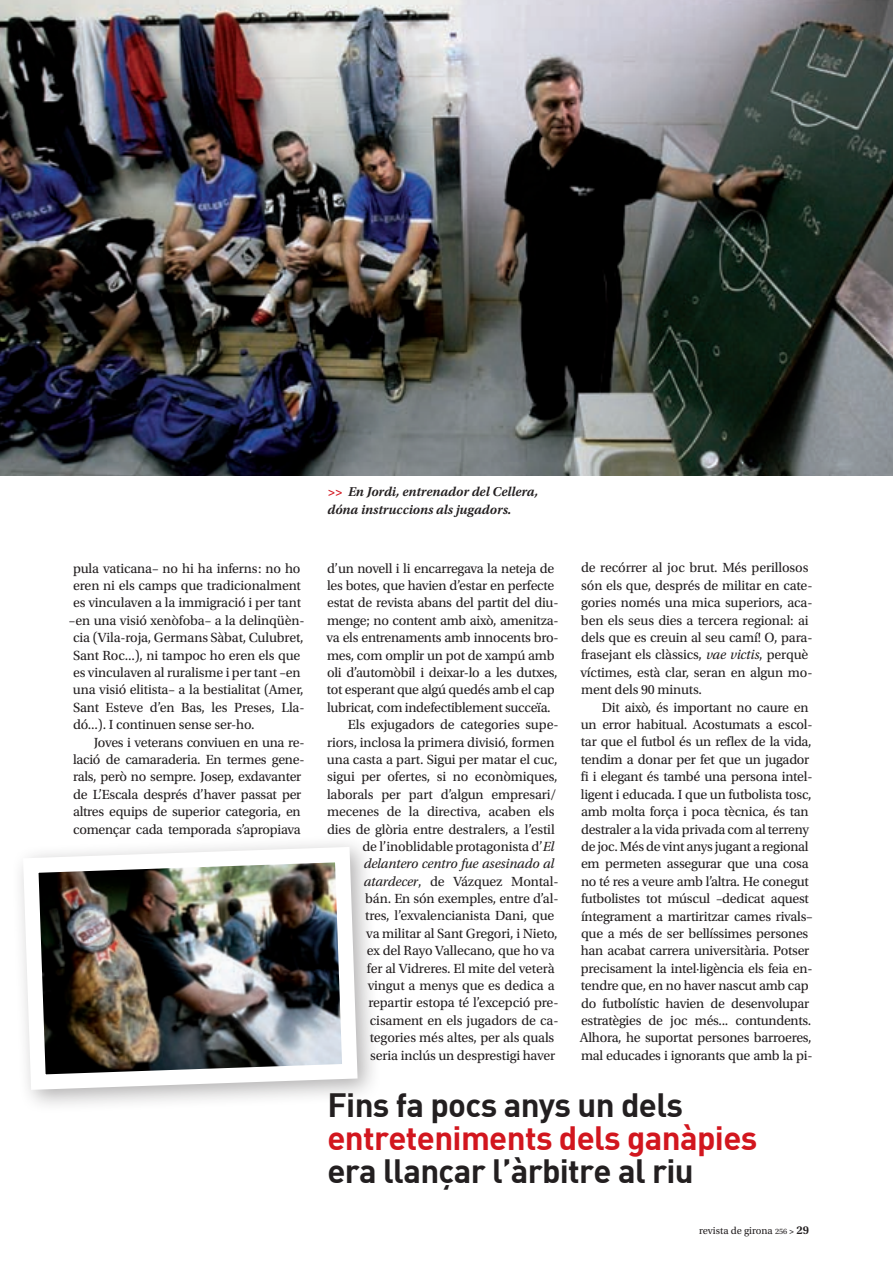
<style>
.page{position:relative;width:893px;height:1275px;background:#fff}
.page>*{position:absolute;margin:0;border:0;box-sizing:border-box;transform-origin:0 0}
.Reportatge_destacat{font:33px "DIN Bold";letter-spacing:-.02em;color:#231f20}
.Reportatge_destacat-2{font:33px "DIN Bold";letter-spacing:-.02em;color:#d2161e}
.t1{font:13.95px/17.4px "Utopia Std";letter-spacing:-.02em;color:#231f20}
.Secccions_Peus{font:italic 600 13.5px "Utopia Std";color:#231f20}
.t2{font:10.5px "Utopia Std";color:#231f20}
.s1{color:#d2161e}
.s2{font-style:italic}
.s3{font-size:8.25px}
.s4{font-weight:600;font-size:9px}
.s5{font-weight:600;font-size:12px}
</style>
<div class="page">
<img style="left:0;top:0;width:892px;height:475px">
<div style="left:9px;top:833px;width:371px;height:279px;background:#231f20;opacity:.35"></div>
<img style="left:15px;top:839px;width:350px;height:259px">
<p class="t1" style="left:69px;top:560px;width:237px">pula vaticana– no hi ha inferns: no ho eren ni els camps que tradicionalment es vinculaven a la immigració i per tant –en una visió xenòfoba– a la delinqüèn&shy;cia (Vila-roja, Germans Sàbat, Culubret, Sant Roc...), ni tampoc ho eren els que es vinculaven al ruralisme i per tant –en una visió elitista– a la bestialitat (Amer, Sant Esteve d’en Bas, les Preses, Lla&shy;dó...). I continuen sense ser-ho.</p>
<p class="t1" style="left:73px;top:734px;width:233px;text-indent:21px">Joves i veterans conviuen en una re&shy;lació de camaraderia. En termes gene&shy;rals, però no sempre. Josep, exdavanter de L’Escala després d’haver passat per altres equips de superior categoria, en començar cada temporada s’apropiava</p>
<p class="Secccions_Peus" style="left:327px;top:484px;width:212px"><span class="s1">&gt;&gt;</span> En Jordi, entrenador del Cellera,</p>
<p class="Secccions_Peus" style="left:327px;top:502px;width:185px">dóna instruccions als jugadors.</p>
<p class="t1" style="left:326px;top:560px;width:233px">d’un novell i li encarregava la neteja de les botes, que havien d’estar en perfecte estat de revista abans del partit del diu&shy;menge; no content amb això, amenitza&shy;va els entrenaments amb innocents bro&shy;mes, com omplir un pot de xampú amb oli d’automòbil i deixar-lo a les dutxes, tot esperant que algú quedés amb el cap lubricat, com indefectiblement succeïa.</p>
<p class="t1" style="left:327px;top:716px;width:233px;text-align:right">Els exjugadors de categories supe&shy;riors, inclosa la primera divisió, formen una casta a part. Sigui per matar el cuc, sigui per ofertes, si no econòmiques, laborals per part d’algun empresari/ mecenes de la directiva, acaben els dies de glòria entre destralers, a l’estil de l’inoblidable protagonista d’<span class="s2">El delantero centro fue asesinado al atardecer</span>, de Vázquez Montal-<br>bán. En són exemples, entre d’al-<br>tres, l’exvalencianista Dani, que<br>va militar al Sant Gregori, i Nieto,<br>ex del Rayo Vallecano, que ho va<br>fer al Vidreres. El mite del veterà<br>vingut a menys que es dedica a repartir estopa té l’excepció pre&shy;cisament en els jugadors de ca&shy;tegories més altes, per als quals<br>seria inclús un desprestigi haver</p>
<p class="t1" style="left:580px;top:559px;width:233px">de recórrer al joc brut. Més perillosos són els que, després de militar en cate&shy;gories només una mica superiors, aca&shy;ben els seus dies a tercera regional: ai dels que es creuin al seu camí! O, para&shy;frasejant els clàssics, <span class="s2">vae victis</span>, perquè víctimes, està clar, seran en algun mo&shy;ment dels 90 minuts.</p>
<p class="t1" style="left:579px;top:699px;width:234px;text-indent:22px">Dit això, és important no caure en un error habitual. Acostumats a escol&shy;tar que el futbol és un reflex de la vida, tendim a donar per fet que un jugador fi i elegant és també una persona intel· ligent i educada. I que un futbolista tosc, amb molta força i poca tècnica, és tan destraler a la vida privada com al terreny de joc. Més de vint anys jugant a regional em permeten assegurar que una cosa no té res a veure amb l’altra. He conegut futbolistes tot múscul –dedicat aquest íntegrament a martiritzar cames rivals– que a més de ser bellíssimes persones han acabat carrera universitària. Potser precisament la intel·ligència els feia en&shy;tendre que, en no haver nascut amb cap do futbolístic havien de desenvolupar estratègies de joc més... contundents.<br>Alhora, he suportat persones barroeres, mal educades i ignorants que amb la pi-</p>
<p class="Reportatge_destacat" style="left:327px;top:1083px;width:357px">Fins fa pocs anys un dels</p>
<p class="Reportatge_destacat-2" style="left:327px;top:1116px;width:431px">entreteniments dels ganàpies</p>
<p class="Reportatge_destacat" style="left:327px;top:1149px;width:368px">era llançar l’àrbitre al riu</p>
<p class="t2" style="left:698px;top:1225px;width:111px">revista de girona <span class="s3">256</span> <span class="s4">&gt;</span> <span class="s5">29</span></p>
</div>
